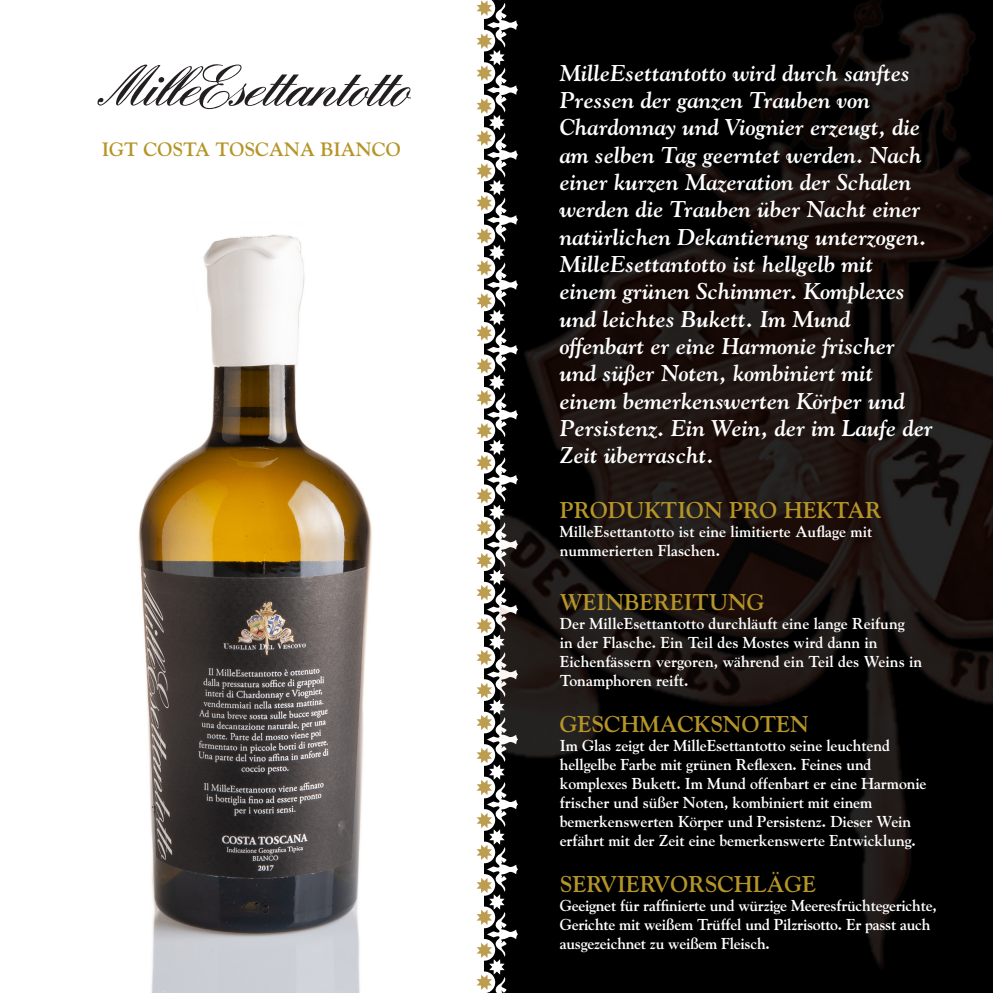
<style>
.page{position:relative;width:993px;height:993px;background:#fff}
.page>*{position:absolute;margin:0;border:0;box-sizing:border-box;transform-origin:0 0}
.t1{font:italic 700 22.75px/27.3px "Goudy";color:#fff}
.t2{font:700 22.75px "Goudy";color:#b59528}
.t3{font:700 19.25px "Goudy";color:#b59528}
.t4{font:700 15.75px/18.9px "Goudy";letter-spacing:-.01em;color:#fff}
</style>
<div class="page">
<svg style="left:97px;top:64px;width:314px;height:45px"></svg>
<img style="left:138px;top:234px;width:234px;height:758px">
<svg style="left:476px;top:0;width:24px;height:992px"></svg>
<img style="left:500px;top:0;width:492px;height:992px">
<svg style="left:551px;top:629px;width:48px;height:34px;background:#1b1613"></svg>
<svg style="left:551px;top:550px;width:167px;height:14px;background:#180f0d"></svg>
<svg style="left:552px;top:530px;width:180px;height:14px;background:#1a1311"></svg>
<p class="t3" style="left:102px;top:137px;width:300px">IGT COSTA TOSCANA BIANCO</p>
<p class="t1" style="left:559px;top:59px;width:374px">MilleEsettantotto wird durch sanftes Pressen der ganzen Trauben von Chardonnay und Viognier erzeugt, die am selben Tag geerntet werden. Nach einer kurzen Mazeration der Schalen werden die Trauben über Nacht einer natürlichen Dekantierung unterzogen.<br>MilleEsettantotto ist hellgelb mit einem grünen Schimmer. Komplexes und leichtes Bukett. Im Mund offenbart er eine Harmonie frischer und süßer Noten, kombiniert mit einem bemerkenswerten Körper und Persistenz. Ein Wein, der im Laufe der Zeit überrascht.</p>
<h1 class="t2" style="left:559px;top:496px;width:323px">PRODUKTION PRO HEKTAR</h1>
<p class="t4" style="left:559px;top:521px;width:314px">MilleEsettantotto ist eine limitierte Auflage mit nummerierten Flaschen.</p>
<h1 class="t2" style="left:559px;top:588px;width:206px">WEINBEREITUNG</h1>
<p class="t4" style="left:559px;top:614px;width:364px">Der MilleEsettantotto durchläuft eine lange Reifung<br>in der Flasche. Ein Teil des Mostes wird dann in Eichenfässern vergoren, während ein Teil des Weins in Tonamphoren reift.</p>
<h1 class="t2" style="left:559px;top:710px;width:250px">GESCHMACKSNOTEN</h1>
<p class="t4" style="left:559px;top:735px;width:368px">Im Glas zeigt der MilleEsettantotto seine leuchtend hellgelbe Farbe mit grünen Reflexen. Feines und komplexes Bukett. Im Mund offenbart er eine Harmonie frischer und süßer Noten, kombiniert mit einem bemerkenswerten Körper und Persistenz. Dieser Wein erfährt mit der Zeit eine bemerkenswerte Entwicklung.</p>
<h1 class="t2" style="left:559px;top:870px;width:258px">SERVIERVORSCHLÄGE</h1>
<p class="t4" style="left:559px;top:895px;width:378px">Geeignet für raffinierte und würzige Meeresfrüchtegerichte,<br>Gerichte mit weißem Trüffel und Pilzrisotto. Er passt auch ausgezeichnet zu weißem Fleisch.</p>
</div>
